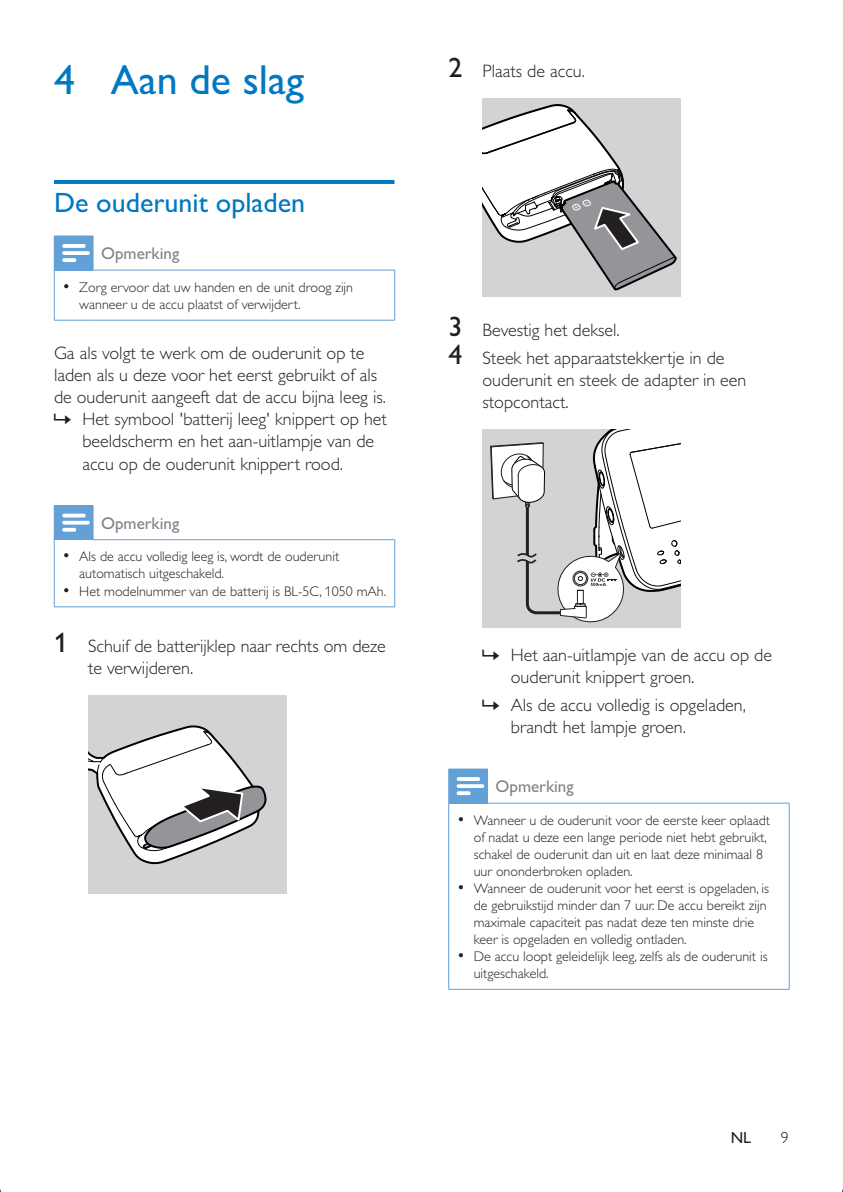
<style>
.page{position:relative;width:843px;height:1192px;background:#fff}
.page>*{position:absolute;margin:0;border:0;box-sizing:border-box;transform-origin:0 0}
.t1{font:42px "Gill Sans Alt One WGL";color:#0079c1}
.t2{font:28px "Gill Sans Alt One WGL";color:#0079c1}
.t3{font:18px/22px "Gill Sans Alt One WGL Light";color:#231f20}
.t4{font:17px "Gill Sans Alt One WGL";color:#808285}
.t5{font:16px "Gill Sans Alt One WGL";color:#231f20}
.t6{font:16px "Gill Sans Alt One WGL Light";color:#231f20}
.t7{font:14px/17px "Gill Sans Alt One WGL Light";color:#231f20}
.s1{font-size:17px}
.s2{font-family:"Gill Sans Alt One WGL";font-size:28px}
</style>
<div class="page">
<hr style="left:54px;top:180px;width:340px;height:4px;background:#0079c1">
<div style="left:54px;top:236px;width:39px;height:34px;background:#62a0d6"></div>
<hr style="left:54px;top:270px;width:1px;height:50px;background:#62a0d6">
<hr style="left:394px;top:270px;width:1px;height:50px;background:#62a0d6">
<hr style="left:54px;top:320px;width:39px;height:1px;background:#62a0d6">
<hr style="left:93px;top:320px;width:302px;height:1px;background:#62a0d6">
<hr style="left:93px;top:236px;width:1px;height:34px;background:#62a0d6">
<hr style="left:93px;top:270px;width:302px;height:1px;background:#62a0d6">
<svg style="left:62px;top:244px;width:28px;height:18px"></svg>
<div style="left:54px;top:505px;width:39px;height:35px;background:#62a0d6"></div>
<hr style="left:54px;top:540px;width:1px;height:66px;background:#62a0d6">
<hr style="left:394px;top:540px;width:1px;height:66px;background:#62a0d6">
<hr style="left:54px;top:606px;width:39px;height:1px;background:#62a0d6">
<hr style="left:93px;top:606px;width:302px;height:1px;background:#62a0d6">
<hr style="left:93px;top:506px;width:1px;height:33px;background:#62a0d6">
<hr style="left:93px;top:539px;width:302px;height:1px;background:#62a0d6">
<svg style="left:62px;top:513px;width:28px;height:19px"></svg>
<div style="left:88px;top:695px;width:198px;height:199px;background:#d1d3d4"></div>
<svg style="left:88px;top:725px;width:179px;height:140px"></svg>
<div style="left:448px;top:769px;width:39px;height:34px;background:#62a0d6"></div>
<hr style="left:448px;top:803px;width:1px;height:186px;background:#62a0d6">
<hr style="left:788px;top:803px;width:1px;height:186px;background:#62a0d6">
<hr style="left:448px;top:989px;width:341px;height:1px;background:#62a0d6">
<hr style="left:448px;top:768px;width:39px;height:1px;background:#62a0d6">
<hr style="left:487px;top:769px;width:1px;height:34px;background:#62a0d6">
<hr style="left:487px;top:802px;width:302px;height:1px;background:#62a0d6">
<svg style="left:456px;top:777px;width:28px;height:18px"></svg>
<div style="left:482px;top:99px;width:198px;height:198px;background:#d1d3d4"></div>
<svg style="left:482px;top:104px;width:195px;height:187px"></svg>
<div style="left:482px;top:430px;width:198px;height:198px;background:#d1d3d4"></div>
<svg style="left:490px;top:430px;width:191px;height:197px"></svg>
<h1 class="t1" style="left:54px;top:65px;width:251px">4 Aan de slag</h1>
<h2 class="t2" style="left:54px;top:193px;width:252px">De ouderunit opladen</h2>
<p class="t4" style="left:101px;top:247px;width:80px">Opmerking</p>
<p class="t7" style="left:79px;top:280px;width:275px;text-indent:-17px"><span class="s1">-</span> Zorg ervoor dat uw handen en de unit droog zijn wanneer u de accu plaatst of verwijdert.</p>
<p class="t3" style="left:54px;top:344px;width:312px">Ga als volgt te werk om de ouderunit op te</p>
<p class="t3" style="left:54px;top:366px;width:324px">laden als u deze voor het eerst gebruikt of als</p>
<p class="t3" style="left:54px;top:388px;width:333px">de ouderunit aangeeft dat de accu bijna leeg is.</p>
<p class="t3" style="left:82px;top:410px;width:306px">Het symbool 'batterij leeg' knippert op het</p>
<p class="t3" style="left:82px;top:432px;width:293px">beeldscherm en het aan-uitlampje van de</p>
<p class="t3" style="left:82px;top:454px;width:262px">accu op de ouderunit knippert rood.</p>
<p class="t4" style="left:101px;top:517px;width:80px">Opmerking</p>
<p class="t7" style="left:79px;top:550px;width:261px;text-indent:-17px"><span class="s1">-</span> Als de accu volledig leeg is, wordt de ouderunit automatisch uitgeschakeld.</p>
<p class="t7" style="left:62px;top:584px;width:325px"><span class="s1">-</span> Het modelnummer van de batterij is BL-5C, 1050 mAh.</p>
<p class="t3" style="left:88px;top:636px;width:299px;text-indent:-34px"><span class="s2">1</span> Schuif de batterijklep naar rechts om deze te verwijderen.</p>
<p class="t3" style="left:448px;top:62px;width:138px"><span class="s2">2</span> Plaats de accu.</p>
<p class="t3" style="left:448px;top:318px;width:277px;line-height:27.6px"><span class="s2">3</span> Bevestig het deksel.<br><span class="s2">4</span> Steek het apparaatstekkertje in de</p>
<p class="t3" style="left:482px;top:371px;width:265px">ouderunit en steek de adapter in een stopcontact.</p>
<p class="t3" style="left:510px;top:646px;width:262px">Het aan-uitlampje van de accu op de ouderunit knippert groen.</p>
<p class="t3" style="left:510px;top:696px;width:236px">Als de accu volledig is opgeladen, brandt het lampje groen.</p>
<p class="t4" style="left:495px;top:780px;width:80px">Opmerking</p>
<p class="t7" style="left:473px;top:813px;width:298px;text-indent:-17px"><span class="s1">-</span> Wanneer u de ouderunit voor de eerste keer oplaadt of nadat u deze een lange periode niet hebt gebruikt, schakel de ouderunit dan uit en laat deze minimaal 8 uur ononderbroken opladen.</p>
<p class="t7" style="left:473px;top:881px;width:297px;text-indent:-17px"><span class="s1">-</span> Wanneer de ouderunit voor het eerst is opgeladen, is de gebruikstijd minder dan 7 uur. De accu bereikt zijn maximale capaciteit pas nadat deze ten minste drie keer is opgeladen en volledig ontladen.</p>
<p class="t7" style="left:473px;top:949px;width:295px;text-indent:-17px"><span class="s1">-</span> De accu loopt geleidelijk leeg, zelfs als de ouderunit is uitgeschakeld.</p>
<p class="t5" style="left:730px;top:1132px;width:22px">NL</p>
<p class="t6" style="left:780px;top:1132px;width:9px">9</p>
</div>
